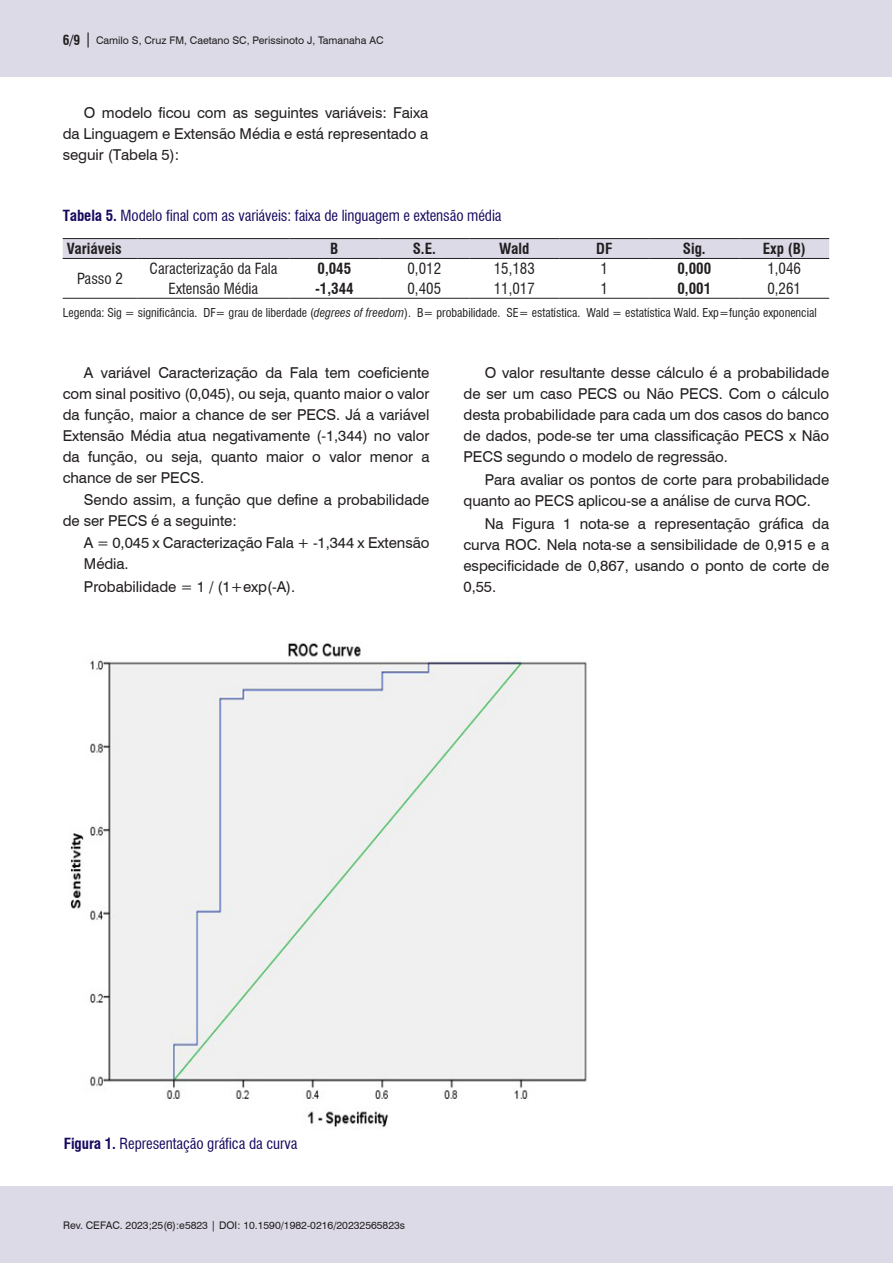
<style>
.page{position:relative;width:893px;height:1263px;background:#fff}
.page>*{position:absolute;margin:0;border:0;box-sizing:border-box;transform-origin:0 0}
.Corpo_do_texto{font:15px/21px "Swiss 721 BT";letter-spacing:-.005em;color:#231f20;text-align:justify}
.Titulo_tabelas_e_gráficos{font:condensed 15px "Swiss 721 BT";letter-spacing:-.005em;color:#18085f}
.Citação{font:15px/21px "Swiss 721 BT";letter-spacing:-.005em;color:#231f20}
.Texto_tabelas{font:condensed 15px "Swiss 721 BT";color:#231f20}
.Texto_tabelas-2{font:700 condensed 15px "Swiss 721 BT";color:#231f20}
.Legendas{font:condensed 12px "Swiss 721 BT";color:#231f20}
.t1{font:10.5px "Swiss 721 BT";color:#231f20}
.s1{font-weight:700;font-stretch:condensed;font-size:13.5px}
.s2{font-size:15px}
.s3{font-weight:700}
.s4{font-style:italic}
</style>
<div class="page">
<div style="left:0;top:1186px;width:892px;height:77px;background:#dcdae7"></div>
<div style="left:0;top:0;width:892px;height:77px;background:#dcdae7"></div>
<div style="left:63px;top:239px;width:766px;height:19px;background:#dcdae7"></div>
<hr style="left:63px;top:258px;width:74px;height:1px;background:#231f20">
<hr style="left:137px;top:258px;width:152px;height:1px;background:#231f20">
<hr style="left:289px;top:258px;width:90px;height:1px;background:#231f20">
<hr style="left:379px;top:258px;width:90px;height:1px;background:#231f20">
<hr style="left:469px;top:258px;width:90px;height:1px;background:#231f20">
<hr style="left:559px;top:258px;width:90px;height:1px;background:#231f20">
<hr style="left:649px;top:258px;width:90px;height:1px;background:#231f20">
<hr style="left:739px;top:258px;width:90px;height:1px;background:#231f20">
<hr style="left:63px;top:238px;width:74px;height:1px;background:#231f20">
<hr style="left:137px;top:238px;width:152px;height:1px;background:#231f20">
<hr style="left:289px;top:238px;width:90px;height:1px;background:#231f20">
<hr style="left:379px;top:238px;width:90px;height:1px;background:#231f20">
<hr style="left:469px;top:238px;width:90px;height:1px;background:#231f20">
<hr style="left:559px;top:238px;width:90px;height:1px;background:#231f20">
<hr style="left:649px;top:238px;width:90px;height:1px;background:#231f20">
<hr style="left:739px;top:238px;width:90px;height:1px;background:#231f20">
<hr style="left:63px;top:298px;width:74px;height:1px;background:#231f20">
<hr style="left:137px;top:298px;width:152px;height:1px;background:#231f20">
<hr style="left:289px;top:298px;width:90px;height:1px;background:#231f20">
<hr style="left:379px;top:298px;width:90px;height:1px;background:#231f20">
<hr style="left:469px;top:298px;width:90px;height:1px;background:#231f20">
<hr style="left:559px;top:298px;width:90px;height:1px;background:#231f20">
<hr style="left:649px;top:298px;width:90px;height:1px;background:#231f20">
<hr style="left:739px;top:298px;width:90px;height:1px;background:#231f20">
<img style="left:70px;top:643px;width:517px;height:485px">
<p class="t1" style="left:63px;top:33px;width:322px"><span class="s1">6/9</span> <span class="s2">|</span> Camilo S, Cruz FM, Caetano SC, Perissinoto J, Tamanaha AC</p>
<p class="Corpo_do_texto" style="left:63px;top:101px;width:367px;text-indent:21px">O modelo ficou com as seguintes variáveis: Faixa da Linguagem e Extensão Média e está representado a seguir (Tabela 5):</p>
<p class="Titulo_tabelas_e_gráficos" style="left:63px;top:207px;width:440px"><span class="s3">Tabela 5.</span> Modelo final com as variáveis: faixa de linguagem e extensão média</p>
<p class="Texto_tabelas-2" style="left:67px;top:240px;width:56px">Variáveis</p>
<p class="Texto_tabelas-2" style="left:330px;top:240px;width:10px">B</p>
<p class="Texto_tabelas-2" style="left:413px;top:240px;width:25px">S.E.</p>
<p class="Texto_tabelas-2" style="left:499px;top:240px;width:32px">Wald</p>
<p class="Texto_tabelas-2" style="left:596px;top:240px;width:18px">DF</p>
<p class="Texto_tabelas-2" style="left:683px;top:240px;width:24px">Sig.</p>
<p class="Texto_tabelas-2" style="left:763px;top:240px;width:45px">Exp (B)</p>
<p class="Texto_tabelas" style="left:77px;top:270px;width:47px">Passo 2</p>
<p class="Texto_tabelas" style="left:150px;top:260px;width:129px">Caracterização da Fala</p>
<p class="Texto_tabelas-2" style="left:318px;top:260px;width:35px">0,045</p>
<p class="Texto_tabelas" style="left:407px;top:260px;width:35px">0,012</p>
<p class="Texto_tabelas" style="left:494px;top:260px;width:43px">15,183</p>
<p class="Texto_tabelas" style="left:601px;top:260px;width:9px">1</p>
<p class="Texto_tabelas-2" style="left:677px;top:260px;width:35px">0,000</p>
<p class="Texto_tabelas" style="left:767px;top:260px;width:35px">1,046</p>
<p class="Texto_tabelas" style="left:169px;top:280px;width:91px">Extensão Média</p>
<p class="Texto_tabelas-2" style="left:315px;top:280px;width:40px">-1,344</p>
<p class="Texto_tabelas" style="left:407px;top:280px;width:35px">0,405</p>
<p class="Texto_tabelas" style="left:494px;top:280px;width:43px">11,017</p>
<p class="Texto_tabelas" style="left:601px;top:280px;width:9px">1</p>
<p class="Texto_tabelas-2" style="left:677px;top:280px;width:35px">0,001</p>
<p class="Texto_tabelas" style="left:767px;top:280px;width:35px">0,261</p>
<p class="Legendas" style="left:63px;top:306px;width:756px">Legenda: Sig = significância. DF= grau de liberdade (<span class="s4">degrees of freedom</span>). B= probabilidade. SE= estatística. Wald = estatística Wald. Exp=função exponencial</p>
<p class="Corpo_do_texto" style="left:63px;top:361px;width:368px;text-indent:21px">A variável Caracterização da Fala tem coeficiente com sinal positivo (0,045), ou seja, quanto maior o valor da função, maior a chance de ser PECS. Já a variável Extensão Média atua negativamente (-1,344) no valor da função, ou seja, quanto maior o valor menor a chance de ser PECS.</p>
<p class="Corpo_do_texto" style="left:63px;top:489px;width:368px;text-indent:21px">Sendo assim, a função que define a probabilidade de ser PECS é a seguinte:</p>
<p class="Citação" style="left:84px;top:532px;width:347px">A = 0,045 x Caracterização Fala + -1,344 x Extensão<br>Média.</p>
<p class="Citação" style="left:84px;top:575px;width:213px">Probabilidade = 1 / (1+exp(-A).</p>
<p class="Corpo_do_texto" style="left:463px;top:361px;width:367px;text-indent:21px">O valor resultante desse cálculo é a probabilidade de ser um caso PECS ou Não PECS. Com o cálculo desta probabilidade para cada um dos casos do banco de dados, pode-se ter uma classificação PECS x Não PECS segundo o modelo de regressão.</p>
<p class="Corpo_do_texto" style="left:463px;top:468px;width:367px;text-indent:21px">Para avaliar os pontos de corte para probabilidade quanto ao PECS aplicou-se a análise de curva ROC.</p>
<p class="Corpo_do_texto" style="left:463px;top:512px;width:367px;text-indent:21px">Na Figura 1 nota-se a representação gráfica da curva ROC. Nela nota-se a sensibilidade de 0,915 e a especificidade de 0,867, usando o ponto de corte de 0,55.</p>
<p class="Titulo_tabelas_e_gráficos" style="left:64px;top:1135px;width:235px"><span class="s3">Figura 1.</span> Representação gráfica da curva</p>
<p class="t1" style="left:63px;top:1218px;width:344px">Rev. CEFAC. 2023;25(6):e5823 | DOI: 10.1590/1982-0216/20232565823s</p>
</div>
